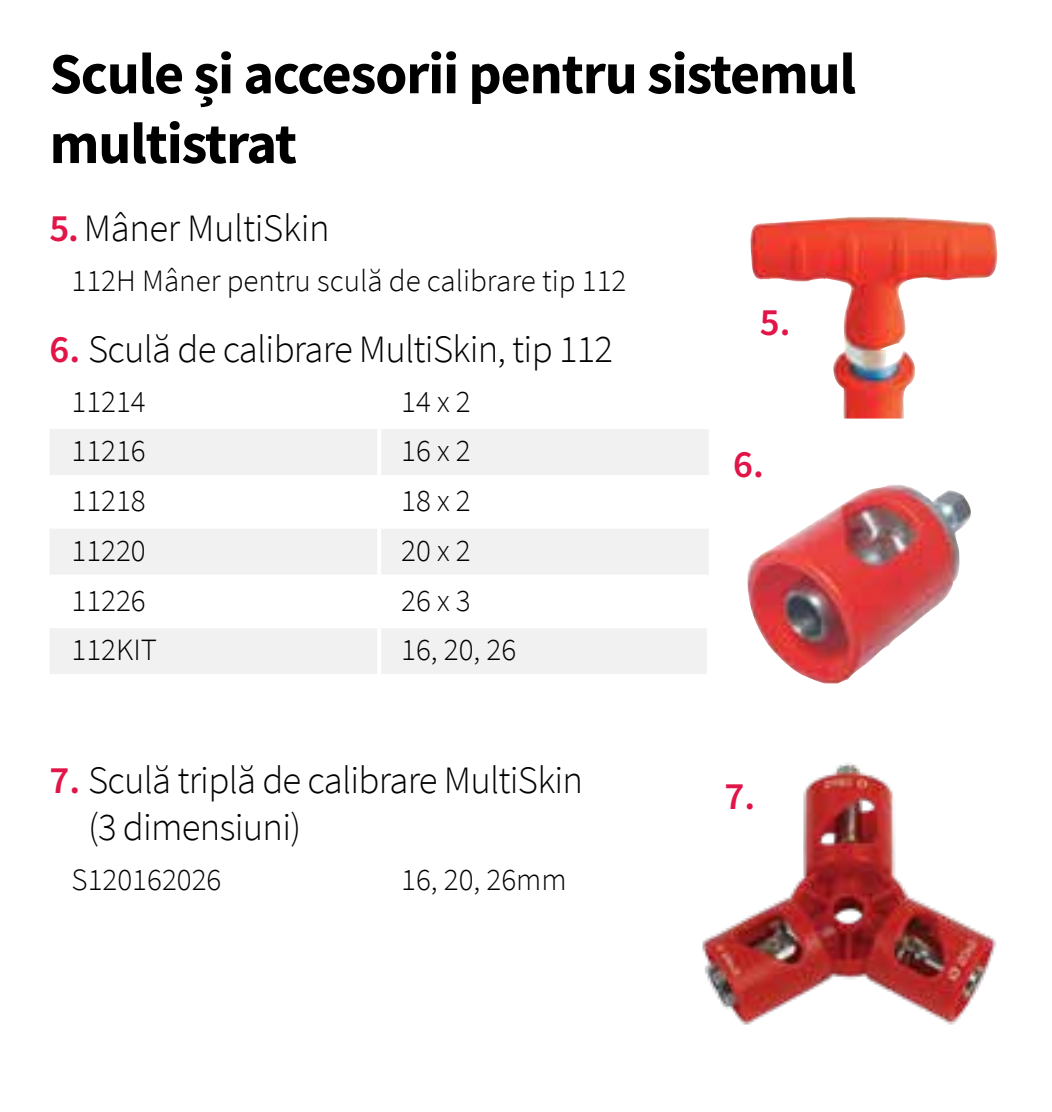
<style>
.page{position:relative;width:1052px;height:1112px;background:#fff}
.page>*{position:absolute;margin:0;border:0;box-sizing:border-box;transform-origin:0 0}
.t1{font:700 58.1px/69.6px "Source Sans Pro";letter-spacing:-.02em;color:#000}
.t2{font:300 38.85px/46.6px "Source Sans Pro";letter-spacing:-.02em;color:#000}
.t3{font:600 38.85px "Source Sans Pro";color:#e11548}
.t4{font:300 31.15px "Source Sans Pro";color:#000}
.s1{font-weight:600;color:#e11548}
</style>
<div class="page">
<svg style="left:50px;top:429px;width:659px;height:145px;fill:#f1f1f2"></svg>
<div style="left:50px;top:628px;width:657px;height:46px;background:#f1f1f2"></div>
<hr style="left:377px;top:429px;width:4px;height:46px;background:#fff">
<hr style="left:50px;top:475px;width:329px;height:4px;background:#fff">
<hr style="left:379px;top:475px;width:330px;height:4px;background:#fff">
<hr style="left:377px;top:479px;width:4px;height:45px;background:#fff">
<hr style="left:50px;top:524px;width:329px;height:4px;background:#fff">
<hr style="left:379px;top:524px;width:330px;height:4px;background:#fff">
<hr style="left:377px;top:528px;width:4px;height:46px;background:#fff">
<hr style="left:377px;top:628px;width:4px;height:46px;background:#fff">
<img style="left:747px;top:485px;width:224px;height:198px">
<img style="left:750px;top:217px;width:248px;height:201px">
<img style="left:702px;top:763px;width:294px;height:262px">
<h1 class="t1" style="left:50px;top:38px;width:808px">Scule și accesorii pentru sistemul multistrat</h1>
<p class="t2" style="left:50px;top:205px;width:282px"><span class="s1">5.</span>Mâner MultiSkin</p>
<p class="t4" style="left:72px;top:262px;width:556px">112H Mâner pentru sculă de calibrare tip 112</p>
<p class="t2" style="left:50px;top:326px;width:565px"><span class="s1">6.</span> Sculă de calibrare MultiSkin, tip 112</p>
<p class="t4" style="left:72px;top:382px;width:76px">11214</p>
<p class="t4" style="left:401px;top:382px;width:71px">14 x 2</p>
<p class="t4" style="left:72px;top:432px;width:76px">11216</p>
<p class="t4" style="left:401px;top:432px;width:71px">16 x 2</p>
<p class="t4" style="left:72px;top:481px;width:76px">11218</p>
<p class="t4" style="left:401px;top:481px;width:71px">18 x 2</p>
<p class="t4" style="left:72px;top:531px;width:76px">11220</p>
<p class="t4" style="left:401px;top:531px;width:71px">20 x 2</p>
<p class="t4" style="left:72px;top:581px;width:76px">11226</p>
<p class="t4" style="left:401px;top:581px;width:71px">26 x 3</p>
<p class="t4" style="left:72px;top:631px;width:87px">112KIT</p>
<p class="t4" style="left:401px;top:631px;width:117px">16, 20, 26</p>
<p class="t2" style="left:88px;top:757px;width:497px;text-indent:-38px"><span class="s1">7.</span> Sculă triplă de calibrare MultiSkin (3 dimensiuni)</p>
<p class="t4" style="left:72px;top:860px;width:151px">S120162026</p>
<p class="t4" style="left:401px;top:860px;width:167px">16, 20, 26mm</p>
<p class="t3" style="left:760px;top:295px;width:32px">5.</p>
<p class="t3" style="left:733px;top:437px;width:32px">6.</p>
<p class="t3" style="left:724px;top:770px;width:32px">7.</p>
</div>
